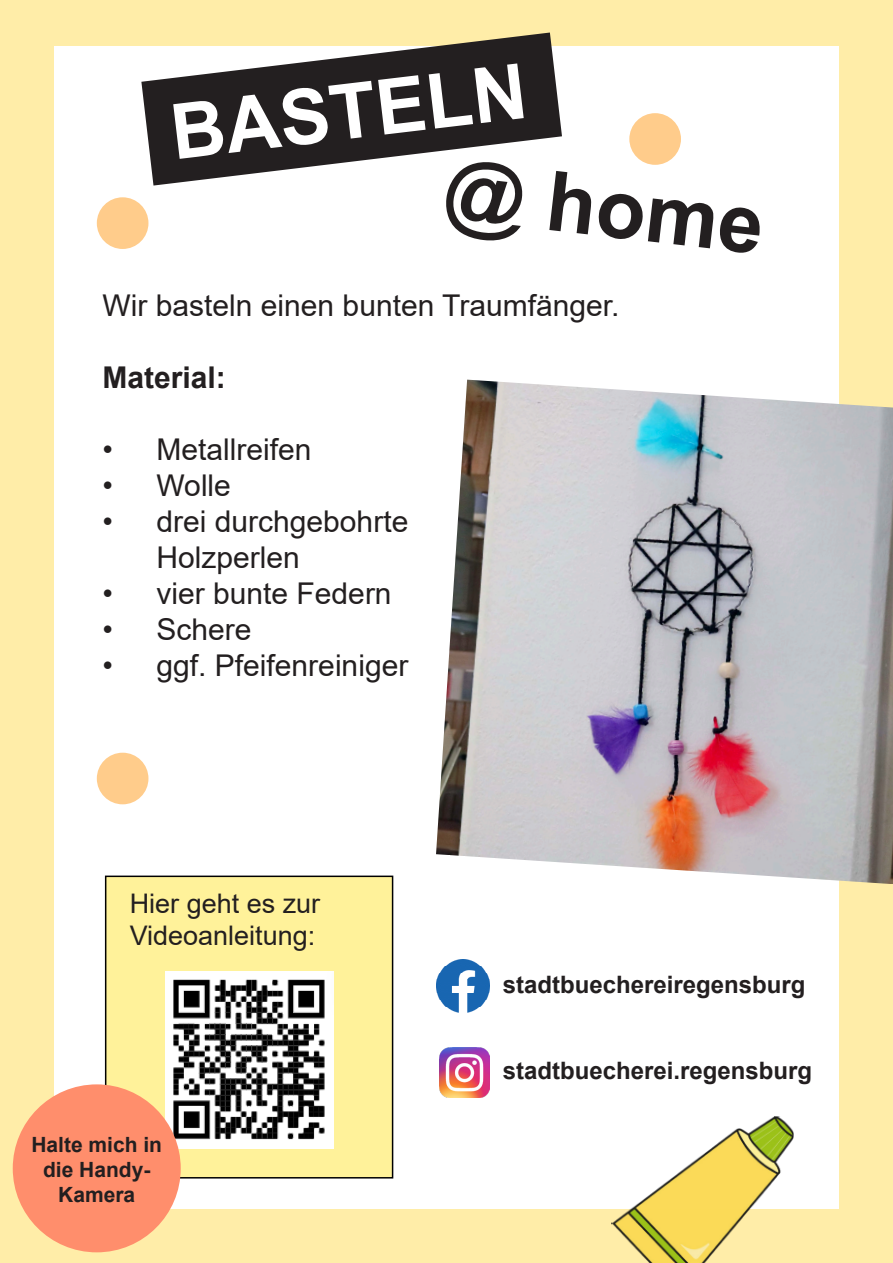
<style>
.page{position:relative;width:893px;height:1263px;background:#ffeda8}
.page>*{position:absolute;margin:0;border:0;box-sizing:border-box;transform-origin:0 0}
.t1{font:700 83.1px "Arial";color:#231f20}
.t2{font:700 76.8px "Arial";color:#fff}
.t3{font:30px "Arial";color:#231f20}
.t4{font:700 30px "Arial";color:#231f20}
.t5{font:27px "Arial";color:#231f20}
.t6{font:700 24px "Arial";color:#231f20}
.t7{font:700 21px/25.2px "Arial";color:#231f20;text-align:center}
</style>
<div class="page">
<div style="left:54px;top:46px;width:785px;height:1163px;background:#fff"></div>
<div style="left:629px;top:113px;width:52px;height:52px;background:#ffcc8b;border-radius:50%"></div>
<div style="left:97px;top:197px;width:51px;height:52px;background:#ffcc8b;border-radius:50%"></div>
<div style="left:105px;top:875px;width:288px;height:303px;background:#fff29a;border:2px solid #000"></div>
<img style="left:436px;top:959px;width:54px;height:54px">
<img style="left:439px;top:1047px;width:51px;height:51px">
<img style="left:165px;top:972px;width:168px;height:177px">
<div style="left:13px;top:1084px;width:168px;height:168px;background:#ff8e6c;border-radius:50%"></div>
<div style="left:97px;top:753px;width:51px;height:51px;background:#ffcc8b;border-radius:50%"></div>
<svg style="left:141px;top:33px;width:421px;height:153px;fill:#231f20"></svg>
<img style="left:436px;top:380px;width:457px;height:504px">
<img style="left:610px;top:1116px;width:184px;height:147px">
<h2 class="t2" style="left:164px;top:80px;width:359px;rotate:-7deg">BASTELN</h2>
<h1 class="t1" style="left:453px;top:129px;width:322px;rotate:7deg">@ home</h1>
<p class="t3" style="left:103px;top:285px;width:518px">Wir basteln einen bunten Traumfänger.</p>
<p class="t4" style="left:103px;top:356px;width:125px">Material:</p>
<p class="t3" style="left:103px;top:429px;width:211px">• Metallreifen</p>
<p class="t3" style="left:103px;top:465px;width:130px">• Wolle</p>
<p class="t3" style="left:103px;top:501px;width:307px">• drei durchgebohrte</p>
<p class="t3" style="left:157px;top:537px;width:145px">Holzperlen</p>
<p class="t3" style="left:103px;top:573px;width:291px">• vier bunte Federn</p>
<p class="t3" style="left:103px;top:609px;width:151px">• Schere</p>
<p class="t3" style="left:103px;top:645px;width:307px">• ggf. Pfeifenreiniger</p>
<p class="t5" style="left:130px;top:884px;width:192px">Hier geht es zur</p>
<p class="t5" style="left:130px;top:917px;width:187px">Videoanleitung:</p>
<p class="t7" style="left:31px;top:1132px;width:132px">Halte mich in die Handy-</p>
<p class="t7" style="left:58px;top:1182px;width:79px">Kamera</p>
<p class="t6" style="left:503px;top:967px;width:304px">stadtbuechereiregensburg</p>
<p class="t6" style="left:503px;top:1054px;width:311px">stadtbuecherei.regensburg</p>
</div>
